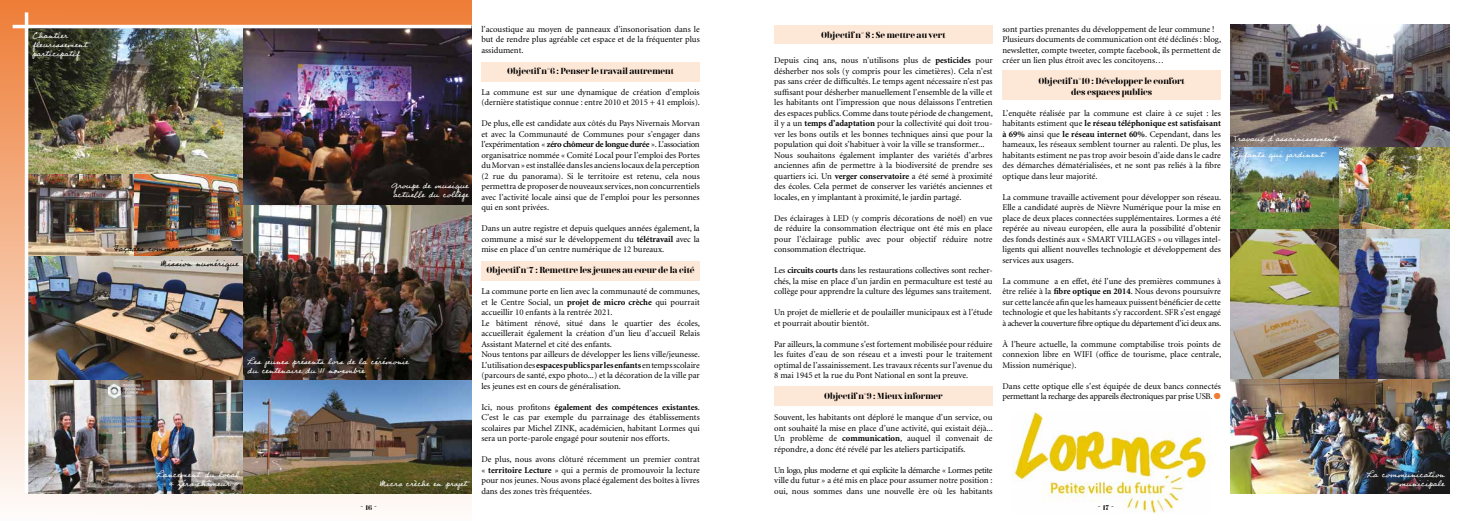
<style>
.page{position:relative;width:1474px;height:521px;background:#fff}
.page>*{position:absolute;margin:0;border:0;box-sizing:border-box;transform-origin:0 0}
.t1{font:10.5px/8.8px "Professor";color:#fff}
.t2{font:10.5px/16px "Professor";color:#000;text-align:right}
.t3{font:10.5px "Gloss Drop";color:#000}
.t4{font:8.75px/10.5px "Minion";color:#000;text-align:justify}
.t5{font:700 8.75px/10.5px "Carina Pro";color:#000;text-align:center}
.t6{font:8.75px/10.5px "Minion";letter-spacing:-.025em;color:#000}
.s1{font-family:"Carina Pro";font-weight:700;font-size:7px}
.s2{font-weight:700}
.s3{color:#ee7c35}
</style>
<div class="page">
<svg style="left:0;top:0;width:471px;height:504px"></svg>
<div style="left:1002px;top:70px;width:218px;height:30px;background:#fde7d7"></div>
<div style="left:774px;top:386px;width:218px;height:19px;background:#fde7d7"></div>
<div style="left:774px;top:25px;width:218px;height:18px;background:#fde7d7"></div>
<div style="left:481px;top:261px;width:218px;height:20px;background:#fde7d7"></div>
<div style="left:481px;top:62px;width:218px;height:19px;background:#fde7d7"></div>
<img style="left:28px;top:28px;width:215px;height:352px">
<img style="left:28px;top:380px;width:215px;height:113px">
<img style="left:243px;top:28px;width:228px;height:465px">
<img style="left:1230px;top:25px;width:219px;height:468px">
<img style="left:1012px;top:413px;width:197px;height:100px">
<hr style="left:13px;top:25px;width:458px;height:3px;background:#fff">
<hr style="left:25px;top:12px;width:3px;height:481px;background:#fff">
<p class="t1" style="left:33px;top:30px;width:56px">Chantier fleurissement participatif</p>
<p class="t2" style="left:114px;top:239px;width:126px">Façades commerciales rénovées<br>Mission numérique</p>
<p class="t1" style="left:391px;top:180px;width:79px">Groupe de musique actuelle du collège</p>
<p class="t1" style="left:247px;top:356px;width:163px">Les jeunes présents lors de la cérémonie du centenaire du 11 novembre</p>
<p class="t1" style="left:157px;top:469px;width:84px;text-align:right">Lancement du local « zéro chômeur »</p>
<p class="t1" style="left:379px;top:478px;width:89px">Micro crèche en projet</p>
<p class="t3" style="left:360px;top:500px;width:18px">-<span class="s1">16</span>-</p>
<p class="t4" style="left:481px;top:24px;width:220px">l’acoustique au moyen de panneaux d’insonorisation dans le but de rendre plus agréable cet espace et de la fréquenter plus assidument.</p>
<p class="t5" style="left:507px;top:65px;width:168px">Objectif n°6 : Penser le travail autrement</p>
<p class="t4" style="left:481px;top:87px;width:220px">La commune est sur une dynamique de création d’emplois (dernière statistique connue : entre 2010 et 2015 + 41 emplois).</p>
<p class="t4" style="left:481px;top:118px;width:220px">De plus, elle est candidate aux côtés du Pays Nivernais Morvan et avec la Communauté de Communes pour s’engager dans l’expérimentation « <span class="s2">zéro chômeur de longue durée</span> ». L’association organisatrice nommée « Comité Local pour l’emploi des Portes du Morvan » est installée dans les anciens locaux de la perception (2 rue du panorama). Si le territoire est retenu, cela nous permettra de proposer de nouveaux services, non concurrentiels avec l’activité locale ainsi que de l’emploi pour les personnes qui en sont privées.</p>
<p class="t4" style="left:481px;top:223px;width:220px">Dans un autre registre et depuis quelques années également, la commune a misé sur le développement du <span class="s2">télétravail</span> avec la mise en place d’un centre numérique de 12 bureaux.</p>
<p class="t5" style="left:486px;top:265px;width:209px">Objectif n°7 : Remettre les jeunes au cœur de la cité</p>
<p class="t4" style="left:481px;top:286px;width:220px;text-align:left">La commune porte en lien avec la communauté de communes, et le Centre Social, un <span class="s2">projet de micro crèche</span> qui pourrait accueillir 10 enfants à la rentrée 2021.<br>Le bâtiment rénové, situé dans le quartier des écoles, accueillerait également la création d’un lieu d’accueil Relais Assistant Maternel et cité des enfants.<br>Nous tentons par ailleurs de développer les liens ville/jeunesse.<br>L’utilisation des <span class="s2">espaces publics par les enfants</span> en temps scolaire (parcours de santé, expo photo...) et la décoration de la ville par les jeunes est en cours de généralisation.</p>
<p class="t4" style="left:481px;top:402px;width:220px">Ici, nous profitons <span class="s2">également des compétences existantes</span>.<br>C’est le cas par exemple du parrainage des établissements scolaires par Michel ZINK, académicien, habitant Lormes qui sera un porte-parole engagé pour soutenir nos efforts.</p>
<p class="t4" style="left:481px;top:454px;width:220px">De plus, nous avons clôturé récemment un premier contrat « <span class="s2">territoire Lecture</span> » qui a permis de promouvoir la lecture pour nos jeunes. Nous avons placé également des boîtes à livres dans des zones très fréquentées.</p>
<p class="t5" style="left:821px;top:29px;width:126px">Objectif n° 8 : Se mettre au vert</p>
<p class="t4" style="left:774px;top:55px;width:220px;text-align:left">Depuis cinq ans, nous n’utilisons plus de <span class="s2">pesticides</span> pour désherber nos sols (y compris pour les cimetières). Cela n’est pas sans créer de difficultés. Le temps agent nécessaire n’est pas suffisant pour désherber manuellement l’ensemble de la ville et les habitants ont l’impression que nous délaissons l’entretien des espaces publics. Comme dans toute période de changement, il y a un <span class="s2">temps d’adaptation</span> pour la collectivité qui doit trou&shy;ver les bons outils et les bonnes techniques ainsi que pour la population qui doit s’habituer à voir la ville se transformer...<br>Nous souhaitons également implanter des variétés d’arbres anciennes afin de permettre à la biodiversité de prendre ses quartiers ici. Un <span class="s2">verger conservatoire</span> a été semé à proximité des écoles. Cela permet de conserver les variétés anciennes et locales, en y implantant à proximité, le jardin partagé.</p>
<p class="t4" style="left:774px;top:213px;width:220px">Des éclairages à LED (y compris décorations de noël) en vue de réduire la consommation électrique ont été mis en place pour l’éclairage public avec pour objectif réduire notre consommation électrique.</p>
<p class="t4" style="left:774px;top:265px;width:220px">Les <span class="s2">circuits courts</span> dans les restaurations collectives sont recher&shy;chés, la mise en place d’un jardin en permaculture est testé au collège pour apprendre la culture des légumes sans traitement.</p>
<p class="t4" style="left:774px;top:307px;width:220px">Un projet de miellerie et de poulailler municipaux est à l’étude et pourrait aboutir bientôt.</p>
<p class="t4" style="left:774px;top:339px;width:220px">Par ailleurs, la commune s’est fortement mobilisée pour réduire les fuites d’eau de son réseau et a investi pour le traitement optimal de l’assainissement. Les travaux récents sur l’avenue du 8 mai 1945 et la rue du Pont National en sont la preuve.</p>
<p class="t5" style="left:824px;top:391px;width:120px">Objectif n°9 : Mieux informer</p>
<p class="t4" style="left:774px;top:412px;width:220px">Souvent, les habitants ont déploré le manque d’un service, ou ont souhaité la mise en place d’une activité, qui existait déjà...<br>Un problème de <span class="s2">communication</span>, auquel il convenait de répondre, a donc été révélé par les ateliers participatifs.</p>
<p class="t4" style="left:774px;top:465px;width:220px">Un logo, plus moderne et qui explicite la démarche « Lormes petite ville du futur » a été mis en place pour assumer notre position : oui, nous sommes dans une nouvelle ère où les habitants</p>
<p class="t4" style="left:1002px;top:24px;width:220px;text-align:left">sont parties prenantes du développement de leur commune !<br>Plusieurs documents de communication ont été déclinés : blog, newsletter, compte tweeter, compte facebook, ils permettent de créer un lien plus étroit avec les concitoyens…</p>
<p class="t5" style="left:1038px;top:76px;width:148px">Objectif n°10 : Développer le confort des espaces publics</p>
<p class="t4" style="left:1002px;top:108px;width:220px">L’enquête réalisée par la commune est claire à ce sujet : les habitants estiment que <span class="s2">le réseau téléphonique est satisfaisant à 69%</span> ainsi que <span class="s2">le réseau internet 60%</span>. Cependant, dans les hameaux, les réseaux semblent tourner au ralenti. De plus, les habitants estiment ne pas trop avoir besoin d’aide dans le cadre des démarches dématérialisées, et ne sont pas reliés à la fibre optique dans leur majorité.</p>
<p class="t4" style="left:1002px;top:192px;width:220px">La commune travaille activement pour développer son réseau.<br>Elle a candidaté auprès de Nièvre Numérique pour la mise en place de deux places connectées supplémentaires. Lormes a été repérée au niveau européen, elle aura la possibilité d’obtenir des fonds destinés aux « SMART VILLAGES » ou villages intel&shy;ligents qui allient nouvelles technologie et développement des services aux usagers.</p>
<p class="t4" style="left:1002px;top:276px;width:220px">La commune a en effet, été l’une des premières communes à être reliée à la <span class="s2">fibre optique en 2014</span>. Nous devons poursuivre sur cette lancée afin que les hameaux puissent bénéficier de cette technologie et que les habitants s’y raccordent. SFR s’est engagé à achever la couverture fibre optique du département d’ici deux ans.</p>
<p class="t4" style="left:1002px;top:339px;width:220px">À l’heure actuelle, la commune comptabilise trois points de connexion libre en WIFI (office de tourisme, place centrale, Mission numérique).</p>
<p class="t6" style="left:1002px;top:381px;width:220px">Dans cette optique elle s’est équipée de deux bancs connectés permettant la recharge des appareils électroniques par prise USB. <span class="s3">●</span></p>
<p class="t3" style="left:1097px;top:500px;width:18px">-<span class="s1">17</span>-</p>
<p class="t1" style="left:1233px;top:130px;width:105px;line-height:15.9px">Travaux d’assainissement<br>Enfants qui jardinent</p>
<p class="t1" style="left:1366px;top:469px;width:80px;text-align:right">La communication municipale</p>
</div>
